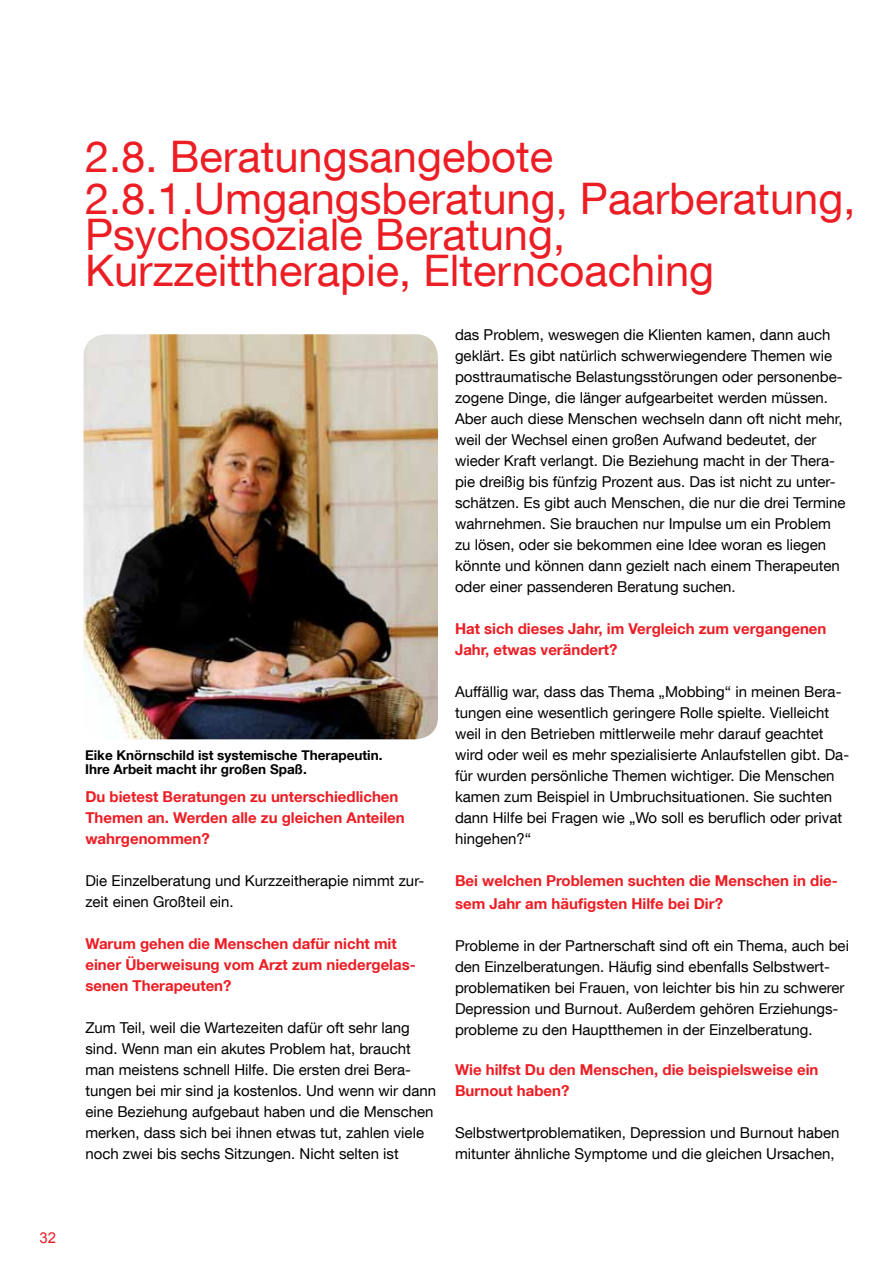
<style>
.page{position:relative;width:893px;height:1263px;background:#fff}
.page>*{position:absolute;margin:0;border:0;box-sizing:border-box;transform-origin:0 0}
.t1{font:43.5px/36px "Helvetica Neue LT Com";color:#ed1d24}
.t2{font:15px/21px "Helvetica Neue LT Com";color:#000}
.t3{font:700 15px/21px "Helvetica Neue LT Com";color:#ed1d24}
.t4{font:15px "Arial";color:#ed1d24}
.t5{font:700 13.5px/13.5px "Helvetica Neue LT Com";color:#000}
</style>
<div class="page">
<img style="left:83px;top:334px;width:355px;height:405px">
<p class="t4" style="left:39px;top:1228px;width:18px">32</p>
<h1 class="t1" style="left:85px;top:138px;width:470px">2.8. Beratungsangebote</h1>
<h1 class="t1" style="left:85px;top:180px;width:772px">2.8.1.Umgangsberatung, Paarberatung,<br>Psychosoziale Beratung,<br>Kurzzeittherapie, Elterncoaching</h1>
<p class="t5" style="left:85px;top:748px;width:299px">Eike Knörnschild ist systemische Therapeutin.<br>Ihre Arbeit macht ihr großen Spaß.</p>
<p class="t3" style="left:85px;top:786px;width:321px">Du bietest Beratungen zu unterschiedlichen<br>Themen an. Werden alle zu gleichen Anteilen wahrgenommen?</p>
<p class="t2" style="left:85px;top:870px;width:340px">Die Einzelberatung und Kurzzeitherapie nimmt zur&shy;zeit einen Großteil ein.</p>
<p class="t3" style="left:85px;top:933px;width:332px">Warum gehen die Menschen dafür nicht mit einer Überweisung vom Arzt zum niedergelas&shy;senen Therapeuten?</p>
<p class="t2" style="left:85px;top:1017px;width:352px">Zum Teil, weil die Wartezeiten dafür oft sehr lang sind. Wenn man ein akutes Problem hat, braucht man meistens schnell Hilfe. Die ersten drei Bera&shy;tungen bei mir sind ja kostenlos. Und wenn wir dann eine Beziehung aufgebaut haben und die Menschen merken, dass sich bei ihnen etwas tut, zahlen viele noch zwei bis sechs Sitzungen. Nicht selten ist</p>
<p class="t2" style="left:455px;top:324px;width:392px">das Problem, weswegen die Klienten kamen, dann auch geklärt. Es gibt natürlich schwerwiegendere Themen wie posttraumatische Belastungsstörungen oder personenbe&shy;zogene Dinge, die länger aufgearbeitet werden müssen.<br>Aber auch diese Menschen wechseln dann oft nicht mehr, weil der Wechsel einen großen Aufwand bedeutet, der wieder Kraft verlangt. Die Beziehung macht in der Thera&shy;pie dreißig bis fünfzig Prozent aus. Das ist nicht zu unter&shy;schätzen. Es gibt auch Menschen, die nur die drei Termine wahrnehmen. Sie brauchen nur Impulse um ein Problem zu lösen, oder sie bekommen eine Idee woran es liegen könnte und können dann gezielt nach einem Therapeuten oder einer passenderen Beratung suchen.</p>
<p class="t3" style="left:455px;top:618px;width:373px">Hat sich dieses Jahr, im Vergleich zum vergangenen<br>Jahr, etwas verändert?   </p>
<p class="t2" style="left:455px;top:681px;width:396px">Auffällig war, dass das Thema „Mobbing“ in meinen Bera&shy;tungen eine wesentlich geringere Rolle spielte. Vielleicht weil in den Betrieben mittlerweile mehr darauf geachtet wird oder weil es mehr spezialisierte Anlaufstellen gibt. Da&shy;für wurden persönliche Themen wichtiger. Die Menschen kamen zum Beispiel in Umbruchsituationen. Sie suchten dann Hilfe bei Fragen wie „Wo soll es beruflich oder privat hingehen?“</p>
<p class="t3" style="left:455px;top:869px;width:384px;line-height:22.5px">Bei welchen Problemen suchten die Menschen in die&shy;sem Jahr am häufigsten Hilfe bei Dir?</p>
<p class="t2" style="left:455px;top:935px;width:395px">Probleme in der Partnerschaft sind oft ein Thema, auch bei den Einzelberatungen. Häufig sind ebenfalls Selbstwert&shy;problematiken bei Frauen, von leichter bis hin zu schwerer Depression und Burnout. Außerdem gehören Erziehungs&shy;probleme zu den Hauptthemen in der Einzelberatung.</p>
<p class="t3" style="left:455px;top:1059px;width:365px">Wie hilfst Du den Menschen, die beispielsweise ein<br>Burnout haben?</p>
<p class="t2" style="left:455px;top:1122px;width:386px">Selbstwertproblematiken, Depression und Burnout haben mitunter ähnliche Symptome und die gleichen Ursachen,</p>
</div>
